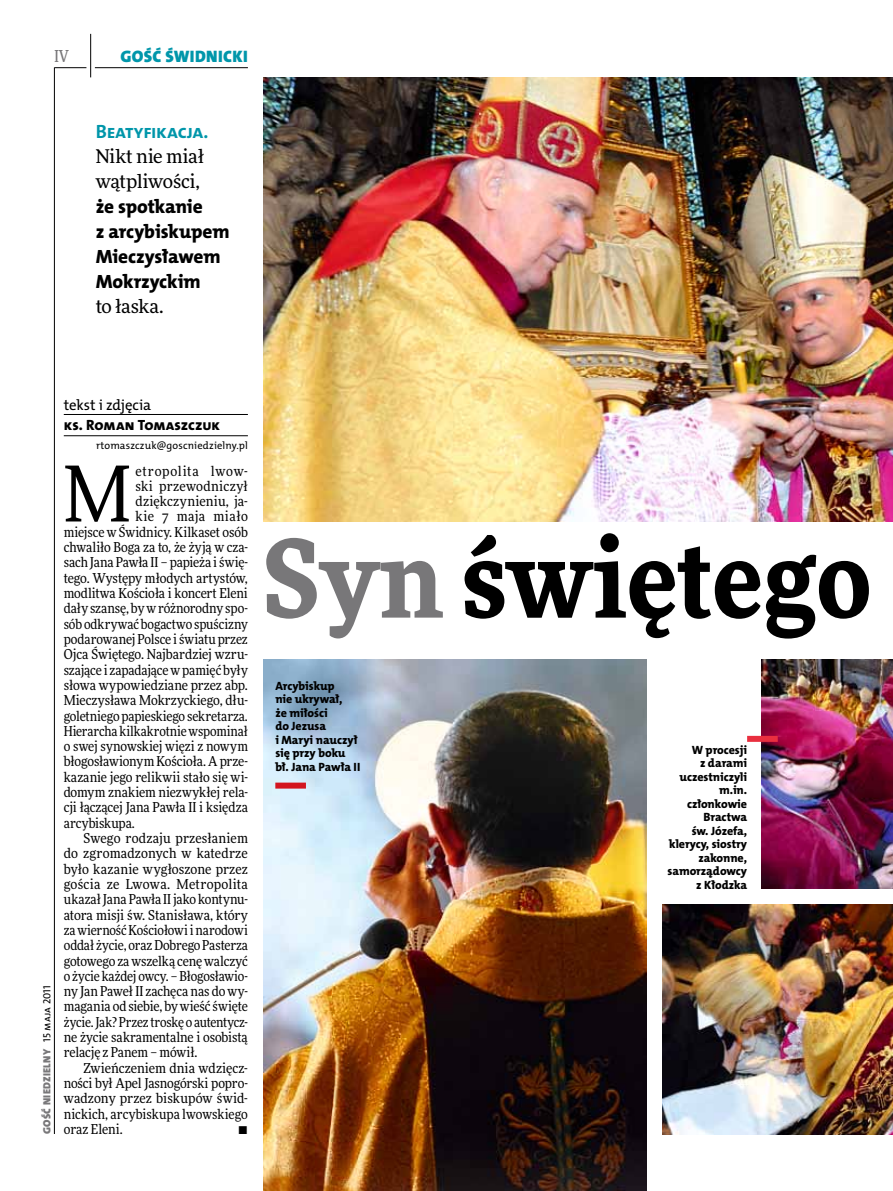
<style>
.page{position:relative;width:893px;height:1191px;background:#fff}
.page>*{position:absolute;margin:0;border:0;box-sizing:border-box;transform-origin:0 0}
.t1{font:900 108px "Freeday Narrow";color:#000}
.t2{font:76.95px "Freeday Narrow News";color:#000}
.t3{font:19.35px/24.9px "The Mix HP8 Ex Bld";letter-spacing:-.01em;color:#000}
.t4{font:19.35px "The Mix HP7 Bld";letter-spacing:-.02em;color:#0096aa}
.t5{font:18.9px/24.9px "Freeday News";letter-spacing:-.01em;color:#000}
.t6{font:16.65px "The Mix HP9 Blk";letter-spacing:.02em;color:#0096aa}
.t7{font:500 16.5px "Freeday Narrow";color:#787779;scale:.9 1}
.t8{font:14.85px "The Mix HP8 Ex Bld";letter-spacing:.01em;color:#000}
.t9{font:14.85px "The Mix HP5 Plain";letter-spacing:-.01em;color:#000}
.t10{font:13.65px "Freeday Narrow News";letter-spacing:-.005em;color:#000}
.t11{font:13.65px "Freeday Narrow News";letter-spacing:.015em;color:#000}
.t12{font:13.65px "Freeday Narrow News";letter-spacing:.02em;color:#000}
.t13{font:13.65px "Freeday Narrow News";letter-spacing:.055em;color:#000}
.t14{font:13.65px "Freeday Narrow News";letter-spacing:.025em;color:#000}
.t15{font:12px/13.5px "The Mix HP8 Ex Bld";letter-spacing:-.005em;color:#000}
.t16{font:10.5px "The Mix HP5 Plain";letter-spacing:.01em;color:#000}
.t17{font:10.5px "The Mix HP9 Blk";letter-spacing:.025em;color:#787779}
.s1{font-family:"The Mix HP5 Plain";color:#000}
.s2{color:#787779}
</style>
<div class="page">
<hr style="left:54px;top:67px;width:1px;height:1067px;background:#000">
<hr style="left:90px;top:34px;width:1px;height:43px;background:#000">
<hr style="left:54px;top:67px;width:32px;height:1px;background:#000">
<hr style="left:95px;top:67px;width:153px;height:1px;background:#000">
<hr style="left:64px;top:414px;width:184px;height:1px;background:#000">
<hr style="left:64px;top:435px;width:184px;height:1px;background:#000">
<img style="left:263px;top:77px;width:630px;height:444px">
<img style="left:263px;top:659px;width:384px;height:532px">
<img style="left:761px;top:659px;width:132px;height:230px">
<img style="left:662px;top:904px;width:231px;height:230px">
<div style="left:275px;top:782px;width:31px;height:6px;background:#d3151f"></div>
<div style="left:747px;top:736px;width:31px;height:6px;background:#e92f3f"></div>
<p class="t7" style="left:54px;top:46px;width:17px">IV</p>
<p class="t6" style="left:120px;top:46px;width:129px">GOŚĆ ŚWIDNICKI</p>
<h3 class="t4" style="left:96px;top:119px;width:114px">Beatyfikacja.</h3>
<h3 class="t5" style="left:96px;top:144px;width:110px">Nikt nie miał wątpliwości,</h3>
<h3 class="t3" style="left:96px;top:194px;width:135px">że spotkanie<br>z arcybiskupem<br>Mieczysławem<br>Mokrzyckim</h3>
<h3 class="t5" style="left:96px;top:293px;width:69px">to łaska.</h3>
<p class="t17" style="left:40px;top:1134px;width:150px;rotate:-90deg">GOŚĆ NIEDZIELNY <span class="s1">15 maja 2011</span></p>
<p class="t9" style="left:64px;top:395px;width:89px">tekst i zdjęcia</p>
<p class="t8" style="left:64px;top:415px;width:158px">ks. Roman Tomaszczuk</p>
<p class="t16" style="left:96px;top:438px;width:153px">rtomaszczuk@goscniedzielny.pl</p>
<h2 class="t2" style="left:64px;top:447px;width:69px">M</h2>
<p class="t13" style="left:135px;top:462px;width:114px">etropolita lwow-</p>
<p class="t12" style="left:135px;top:477px;width:114px">ski przewodniczył</p>
<p class="t10" style="left:135px;top:493px;width:114px">dziękczynieniu, ja-</p>
<p class="t14" style="left:135px;top:508px;width:114px">kie 7 maja miało</p>
<p class="t10" style="left:64px;top:523px;width:186px">miejsce w Świdnicy. Kilkaset osób</p>
<p class="t10" style="left:64px;top:539px;width:186px">chwaliło Boga za to, że żyją w cza-</p>
<p class="t10" style="left:64px;top:554px;width:186px">sach Jana Pawła II – papieża i świę-</p>
<p class="t10" style="left:64px;top:569px;width:186px">tego. Występy młodych artystów,</p>
<p class="t10" style="left:64px;top:585px;width:186px">modlitwa Kościoła i koncert Eleni</p>
<p class="t10" style="left:64px;top:600px;width:186px">dały szansę, by w różnorodny spo-</p>
<p class="t10" style="left:64px;top:615px;width:186px">sób odkrywać bogactwo spuścizny</p>
<p class="t10" style="left:64px;top:630px;width:186px">podarowanej Polsce i światu przez</p>
<p class="t10" style="left:64px;top:646px;width:186px">Ojca Świętego. Najbardziej wzru-</p>
<p class="t10" style="left:64px;top:661px;width:186px">szające i zapadające w pamięć były</p>
<p class="t10" style="left:64px;top:676px;width:186px">słowa wypowiedziane przez abp.</p>
<p class="t10" style="left:64px;top:692px;width:186px">Mieczysława Mokrzyckiego, dłu-</p>
<p class="t10" style="left:64px;top:707px;width:186px">goletniego papieskiego sekretarza.</p>
<p class="t10" style="left:64px;top:722px;width:186px">Hierarcha kilkakrotnie wspominał</p>
<p class="t10" style="left:64px;top:738px;width:186px">o swej synowskiej więzi z nowym</p>
<p class="t10" style="left:64px;top:753px;width:186px">błogosławionym Kościoła. A prze-</p>
<p class="t10" style="left:64px;top:768px;width:186px">kazanie jego relikwii stało się wi-</p>
<p class="t10" style="left:64px;top:784px;width:186px">domym znakiem niezwykłej rela-</p>
<p class="t10" style="left:64px;top:799px;width:186px">cji łączącej Jana Pawła II i księdza</p>
<p class="t10" style="left:64px;top:814px;width:73px">arcybiskupa.</p>
<p class="t10" style="left:83px;top:829px;width:166px">Swego rodzaju przesłaniem</p>
<p class="t10" style="left:64px;top:845px;width:186px">do zgromadzonych w katedrze</p>
<p class="t10" style="left:64px;top:860px;width:186px">było kazanie wygłoszone przez</p>
<p class="t11" style="left:64px;top:875px;width:186px">gościa ze Lwowa. Metropolita</p>
<p class="t10" style="left:64px;top:891px;width:186px">ukazał Jana Pawła II jako kontynu-</p>
<p class="t10" style="left:64px;top:906px;width:186px">atora misji św. Stanisława, który</p>
<p class="t10" style="left:64px;top:921px;width:186px">za wierność Kościołowi i narodowi</p>
<p class="t10" style="left:64px;top:937px;width:186px">oddał życie, oraz Dobrego Pasterza</p>
<p class="t10" style="left:64px;top:952px;width:186px">gotowego za wszelką cenę walczyć</p>
<p class="t10" style="left:64px;top:967px;width:186px">o życie każdej owcy. – Błogosławio-</p>
<p class="t10" style="left:64px;top:983px;width:186px">ny Jan Paweł II zachęca nas do wy-</p>
<p class="t10" style="left:64px;top:998px;width:186px">magania od siebie, by wieść święte</p>
<p class="t10" style="left:64px;top:1013px;width:186px">życie. Jak? Przez troskę o autentycz-</p>
<p class="t10" style="left:64px;top:1028px;width:186px">ne życie sakramentalne i osobistą</p>
<p class="t10" style="left:64px;top:1044px;width:135px">relację z Panem – mówił.</p>
<p class="t10" style="left:83px;top:1059px;width:166px">Zwieńczeniem dnia wdzięcz-</p>
<p class="t10" style="left:64px;top:1074px;width:186px">ności był Apel Jasnogórski popro-</p>
<p class="t10" style="left:64px;top:1090px;width:186px">wadzony przez biskupów świd-</p>
<p class="t10" style="left:64px;top:1105px;width:186px">nickich, arcybiskupa lwowskiego</p>
<p class="t10" style="left:64px;top:1120px;width:60px">oraz Eleni.</p>
<p class="t10" style="left:238px;top:1120px;width:11px">•</p>
<h1 class="t1" style="left:263px;top:508px;width:609px"><span class="s2">Syn</span> świętego</h1>
<p class="t15" style="left:275px;top:679px;width:87px">Arcybiskup<br>nie ukrywał,<br>że miłości<br>do Jezusa<br>i Maryi nauczył się przy boku bł. Jana Pawła II</p>
<p class="t15" style="left:667px;top:743px;width:81px;text-align:right">W procesji<br>z darami uczestniczyli m.in. członkowie<br>Bractwa<br>św. Józefa, klerycy, siostry zakonne, samorządowcy z Kłodzka</p>
</div>
